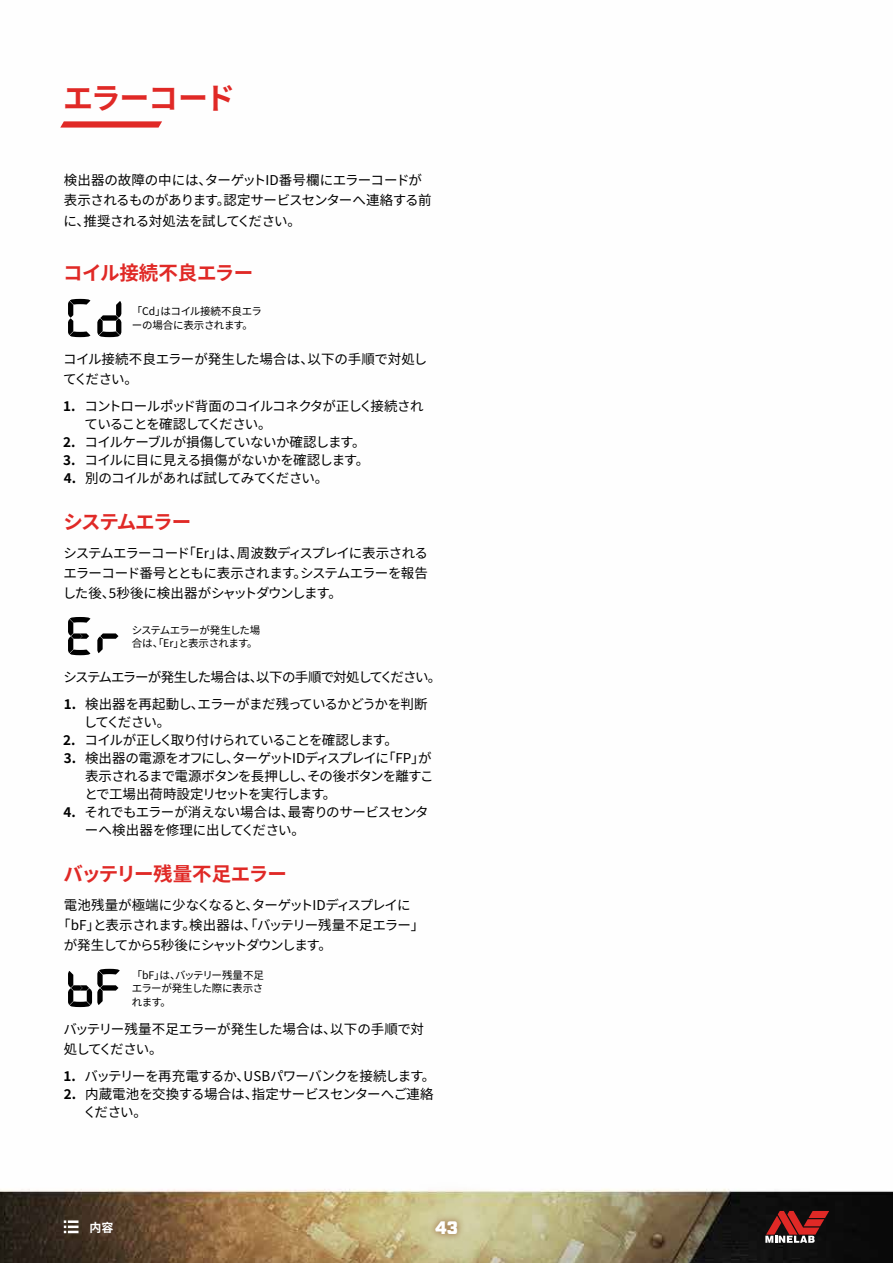
<style>
.page{position:relative;width:893px;height:1263px;background:#fff}
.page>*{position:absolute;margin:0;border:0;box-sizing:border-box;transform-origin:0 0}
.t1{font:700 30px "Noto Sans JP";letter-spacing:-.045em;color:#e02926}
.t2{font:700 19.5px "Noto Sans JP";letter-spacing:-.04em;color:#e02926}
.t3{font:700 19.5px "Noto Sans JP";letter-spacing:-.02em;color:#e02926}
.t4{font:700 19.5px "Noto Sans JP";letter-spacing:-.07em;color:#e02926}
.t5{font:900 18px "Industry";color:#fff}
.t6{font:13.5px/20.2px "Noto Sans JP";letter-spacing:-.05em;color:#000}
.t7{font:13.5px/18px "Noto Sans JP";letter-spacing:-.07em;color:#000}
.t8{font:13.5px "Noto Sans JP";letter-spacing:-.025em;color:#000}
.t9{font:13.5px/20.2px "Noto Sans JP";letter-spacing:-.015em;color:#000}
.t10{font:13.5px/20.2px "Noto Sans JP";letter-spacing:-.01em;color:#000}
.t11{font:13.5px/18px "Noto Sans JP";letter-spacing:-.03em;color:#000}
.t12{font:13.5px "Noto Sans JP";letter-spacing:-.085em;color:#000}
.t13{font:700 12px "Noto Sans JP";color:#fff}
.t14{font:10.5px/13.5px "Noto Sans JP";letter-spacing:-.035em;color:#000}
.t15{font:10.5px/13.5px "Noto Sans JP";letter-spacing:-.055em;color:#000}
.s1{font-weight:700}
</style>
<div class="page">
<img style="left:0;top:298px;width:893px;height:965px">
<svg style="left:64px;top:1220px;width:15px;height:13px"></svg>
<svg style="left:60px;top:121px;width:102px;height:7px"></svg>
<svg style="left:396px;top:1182px;width:101px;height:81px;background:#d1cb9f"></svg>
<svg style="left:428px;top:1214px;width:36px;height:27px"></svg>
<svg style="left:765px;top:1211px;width:64px;height:32px;background:#7d3332"></svg>
<svg style="left:68px;top:299px;width:22px;height:38px"></svg>
<svg style="left:97px;top:301px;width:24px;height:36px"></svg>
<svg style="left:68px;top:617px;width:22px;height:38px"></svg>
<svg style="left:97px;top:633px;width:21px;height:20px"></svg>
<svg style="left:68px;top:969px;width:52px;height:38px"></svg>
<h1 class="t1" style="left:63px;top:81px;width:173px">エラーコード</h1>
<p class="t6" style="left:64px;top:170px;width:369px">検出器の故障の中には、ターゲットID番号欄にエラーコードが表示されるものがあります。認定サービスセンターへ連絡する前に、推奨される対処法を試してください。</p>
<h2 class="t3" style="left:63px;top:262px;width:191px">コイル接続不良エラー</h2>
<p class="t14" style="left:132px;top:305px;width:132px">「Cd」はコイル接続不良エラーの場合に表示されます。</p>
<p class="t10" style="left:63px;top:349px;width:366px">コイル接続不良エラーが発生した場合は、以下の手順で対処してください。</p>
<p class="t7" style="left:84px;top:397px;width:341px;text-indent:-21px"><span class="s1">1.</span> コントロールポッド背面のコイルコネクタが正しく接続されていることを確認してください。</p>
<p class="t6" style="left:63px;top:432px;width:304px"><span class="s1">2.</span> コイルケーブルが損傷していないか確認します。</p>
<p class="t8" style="left:63px;top:452px;width:308px"><span class="s1">3.</span> コイルに目に見える損傷がないかを確認します。</p>
<p class="t6" style="left:64px;top:468px;width:266px"><span class="s1">4.</span> 別のコイルがあれば試してみてください。</p>
<h2 class="t4" style="left:63px;top:511px;width:129px">システムエラー</h2>
<p class="t6" style="left:63px;top:543px;width:367px;text-align:justify">システムエラーコード「Er」は、周波数ディスプレイに表示されるエラーコード番号とともに表示されます。システムエラーを報告した後、5秒後に検出器がシャットダウンします。</p>
<p class="t15" style="left:132px;top:623px;width:130px">システムエラーが発生した場合は、「Er」と表示されます。</p>
<p class="t7" style="left:64px;top:669px;width:379px">システムエラーが発生した場合は、以下の手順で対処してください。</p>
<p class="t6" style="left:84px;top:695px;width:345px;line-height:18px;text-indent:-20px"><span class="s1">1.</span> 検出器を再起動し、エラーがまだ残っているかどうかを判断してください。</p>
<p class="t7" style="left:63px;top:731px;width:336px"><span class="s1">2.</span> コイルが正しく取り付けられていることを確認します。</p>
<p class="t7" style="left:85px;top:749px;width:351px;text-indent:-21px"><span class="s1">3.</span> 検出器の電源をオフにし、ターゲットIDディスプレイに「FP」が表示されるまで電源ボタンを長押しし、その後ボタンを離すことで工場出荷時設定リセットを実行します。</p>
<p class="t6" style="left:85px;top:803px;width:345px;line-height:18px;text-indent:-22px"><span class="s1">4.</span> それでもエラーが消えない場合は、最寄りのサービスセンターへ検出器を修理に出してください。</p>
<h2 class="t2" style="left:64px;top:863px;width:225px">バッテリー残量不足エラー</h2>
<p class="t6" style="left:64px;top:895px;width:348px">電池残量が極端に少なくなると、ターゲットIDディスプレイに</p>
<p class="t8" style="left:57px;top:917px;width:369px">「bF」と表示されます。検出器は、「バッテリー残量不足エラー」</p>
<p class="t12" style="left:64px;top:937px;width:270px">が発生してから5秒後にシャットダウンします。</p>
<p class="t14" style="left:132px;top:968px;width:134px;text-align:justify">「bF」は、バッテリー残量不足エラーが発生した際に表示されます。</p>
<p class="t9" style="left:63px;top:1019px;width:362px">バッテリー残量不足エラーが発生した場合は、以下の手順で対処してください。</p>
<p class="t6" style="left:63px;top:1066px;width:374px"><span class="s1">1.</span> バッテリーを再充電するか、USBパワーバンクを接続します。</p>
<p class="t11" style="left:83px;top:1085px;width:352px;text-indent:-19px"><span class="s1">2.</span> 内蔵電池を交換する場合は、指定サービスセンターへご連絡ください。</p>
<p class="t13" style="left:90px;top:1220px;width:25px">内容</p>
<h3 class="t5" style="left:435px;top:1217px;width:24px">43</h3>
</div>
